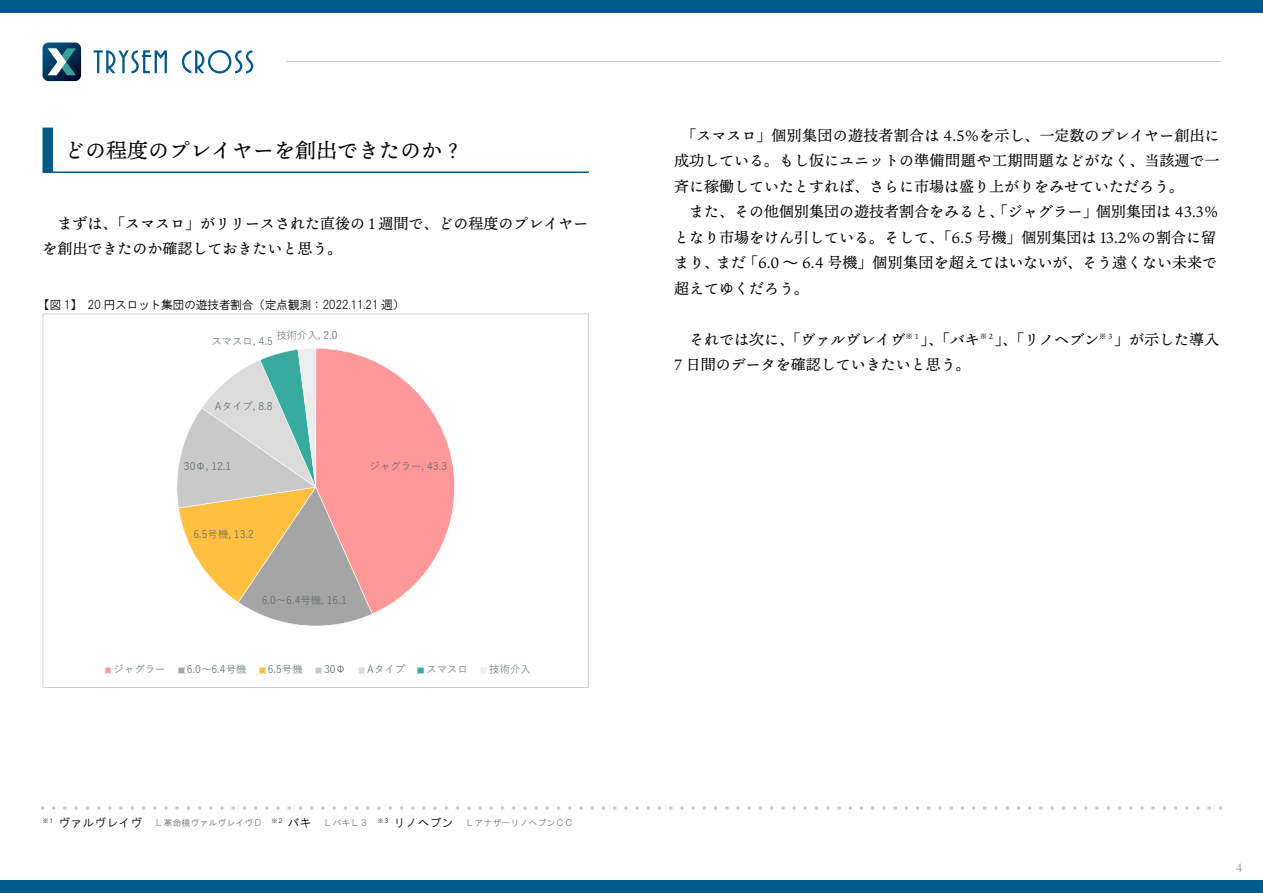
<style>
.page{position:relative;width:1263px;height:893px;background:#fff}
.page>*{position:absolute;margin:0;border:0;box-sizing:border-box;transform-origin:0 0}
.t1{font:21px "Ten Mincho Text";color:#000}
.t2{font:15px/25.5px "Ten Mincho Text";color:#000}
.t3{font:12px "HGS Gothic M";letter-spacing:-.04em;color:#000}
.t4{font:12px "Ten Mincho Text";color:#9fa0a0}
.t5{font:10.35px "Yu Gothic";color:#586365}
.t6{font:9px "HGS Gothic M";color:#727171}
.s1{font-size:12px;color:#000}
</style>
<div class="page">
<div style="left:0;top:0;width:1263px;height:13px;background:#005989"></div>
<div style="left:0;top:880px;width:1263px;height:13px;background:#005989"></div>
<svg style="left:94px;top:50px;width:73px;height:23px"></svg>
<svg style="left:182px;top:50px;width:71px;height:23px"></svg>
<svg style="left:43px;top:43px;width:38px;height:38px"></svg>
<svg style="left:41px;top:806px;width:3px;height:4px"></svg>
<svg style="left:52px;top:806px;width:1159px;height:4px"></svg>
<svg style="left:1218px;top:806px;width:4px;height:4px"></svg>
<hr style="left:286px;top:61px;width:934px;height:1px;background:#c9caca">
<svg style="left:43px;top:128px;width:546px;height:45px"></svg>
<svg style="left:43px;top:313px;width:546px;height:375px"></svg>
<h1 class="t1" style="left:64px;top:139px;width:401px">どの程度のプレイヤーを創出できたのか？</h1>
<p class="t2" style="left:43px;top:211px;width:548px;text-indent:15px">まずは、「スマスロ」がリリースされた直後の 1 週間で、どの程度のプレイヤーを創出できたのか確認しておきたいと思う。</p>
<p class="t3" style="left:38px;top:298px;width:368px">【図 1】　20 円スロット集団の遊技者割合（定点観測：2022.11.21 週）</p>
<p class="t5" style="left:276px;top:326px;width:63px">技術介入, 2.0</p>
<p class="t5" style="left:212px;top:332px;width:63px">スマスロ, 4.5</p>
<p class="t5" style="left:215px;top:397px;width:59px">Aタイプ, 8.8</p>
<p class="t5" style="left:184px;top:457px;width:49px">30Φ, 12.1</p>
<p class="t5" style="left:193px;top:524px;width:62px">6.5号機, 13.2</p>
<p class="t5" style="left:262px;top:590px;width:87px">6.0～6.4号機, 16.1</p>
<p class="t5" style="left:370px;top:457px;width:79px">ジャグラー, 43.3</p>
<p class="t5" style="left:114px;top:660px;width:53px">ジャグラー</p>
<p class="t5" style="left:187px;top:660px;width:61px">6.0～6.4号機</p>
<p class="t5" style="left:268px;top:660px;width:36px">6.5号機</p>
<p class="t5" style="left:324px;top:660px;width:23px">30Φ</p>
<p class="t5" style="left:367px;top:660px;width:39px">Aタイプ</p>
<p class="t5" style="left:426px;top:660px;width:43px">スマスロ</p>
<p class="t5" style="left:489px;top:660px;width:43px">技術介入</p>
<p class="t6" style="left:42px;top:818px;width:532px"><sup>※１</sup> <span class="s1">ヴァルヴレイヴ　</span>Ｌ革命機ヴァルヴレイヴＤ　<sup>※２</sup> <span class="s1">バキ　</span>ＬバキＬ３　<sup>※３</sup> <span class="s1">リノヘブン　</span>ＬアナザーリノヘブンＣＣ</p>
<p class="t2" style="left:674px;top:123px;width:547px;text-indent:8px">「スマスロ」個別集団の遊技者割合は 4.5％を示し、一定数のプレイヤー創出に成功している。もし仮にユニットの準備問題や工期問題などがなく、当該週で一斉に稼働していたとすれば、さらに市場は盛り上がりをみせていただろう。<br>　また、その他個別集団の遊技者割合をみると、「ジャグラー」個別集団は 43.3％となり市場をけん引している。そして、「6.5 号機」個別集団は 13.2％の割合に留まり、まだ「6.0 ～ 6.4 号機」個別集団を超えてはいないが、そう遠くない未来で超えてゆくだろう。</p>
<p class="t2" style="left:674px;top:327px;width:547px">　それでは次に、「ヴァルヴレイヴ<sup>※１</sup>」、「バキ<sup>※２</sup>」、「リノヘブン<sup>※３</sup>」が示した導入<br>7 日間のデータを確認していきたいと思う。</p>
<p class="t4" style="left:1233px;top:861px;width:13px">４</p>
</div>
